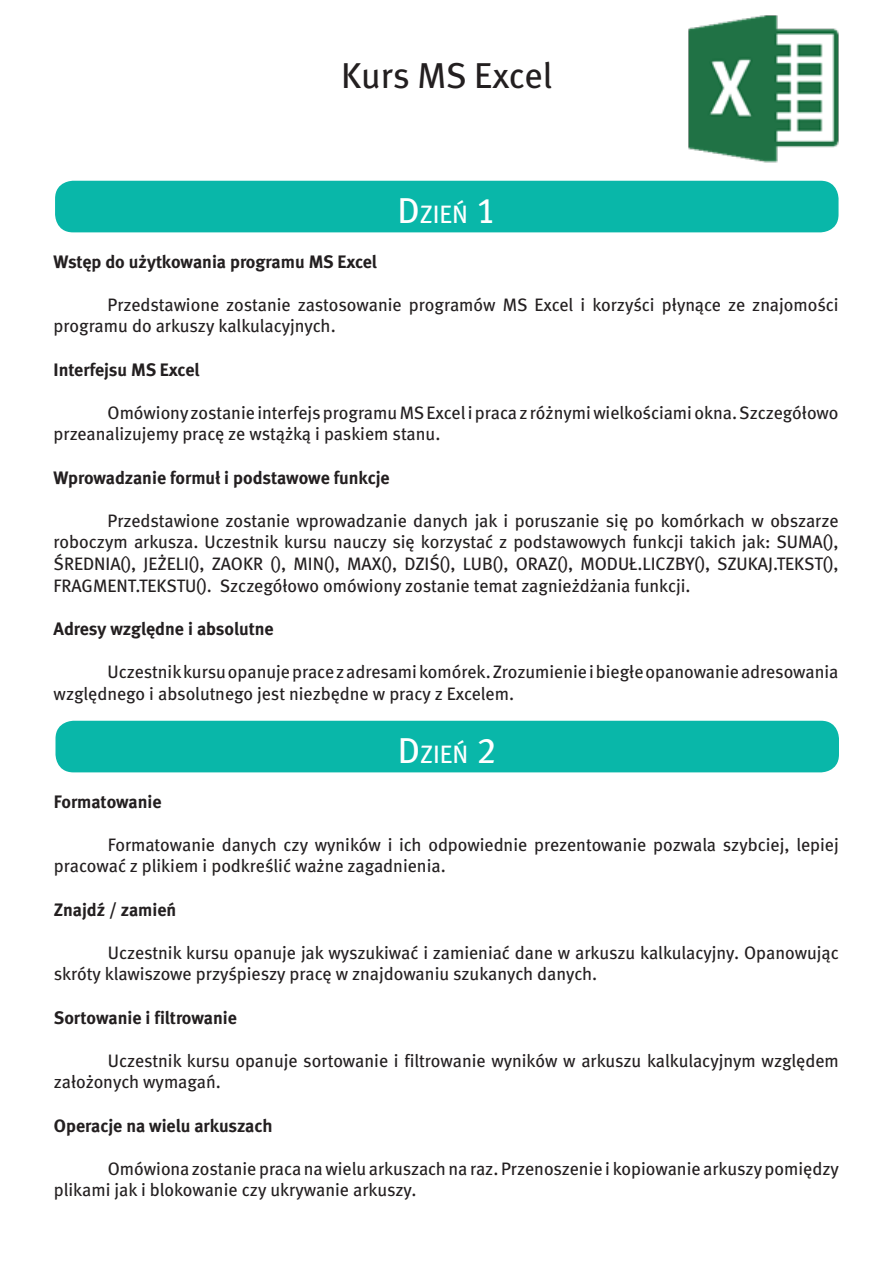
<style>
.page{position:relative;width:893px;height:1263px;background:#fff}
.page>*{position:absolute;margin:0;border:0;box-sizing:border-box;transform-origin:0 0}
.t1{font:36px "Meta Book CELF";letter-spacing:-.01em;color:#231f20}
.t2{font:25.2px "Meta Book CELF";color:#fff}
.t3{font:18px/21.6px "Meta Book CELF";color:#231f20}
.t4{font:18px "Meta Bold CE Lf";color:#231f20}
.s1{font-size:36px}
</style>
<div class="page">
<div style="left:55px;top:181px;width:783px;height:51px;background:#09b7a9;border-radius:18px"></div>
<div style="left:56px;top:721px;width:783px;height:51px;background:#09b7a9;border-radius:18px"></div>
<img style="left:688px;top:15px;width:151px;height:147px">
<p class="t1" style="left:341px;top:53px;width:213px">Kurs MS Excel</p>
<p class="t2" style="left:397px;top:199px;width:100px"><span class="s1">D</span>ZIEŃ <span class="s1">1</span></p>
<p class="t4" style="left:54px;top:250px;width:325px">Wstęp do użytkowania programu MS Excel</p>
<p class="t3" style="left:54px;top:294px;width:786px;text-indent:54px">Przedstawione zostanie zastosowanie programów MS Excel i korzyści płynące ze znajomości programu do arkuszy kalkulacyjnych.</p>
<p class="t4" style="left:54px;top:358px;width:147px">Interfejsu MS Excel</p>
<p class="t3" style="left:54px;top:402px;width:786px;text-indent:54px">Omówiony zostanie interfejs programu MS Excel i praca z różnymi wielkościami okna. Szczegółowo przeanalizujemy pracę ze wstążką i paskiem stanu.</p>
<p class="t4" style="left:54px;top:466px;width:338px">Wprowadzanie formuł i podstawowe funkcje</p>
<p class="t3" style="left:54px;top:510px;width:786px;text-align:justify;text-indent:54px">Przedstawione zostanie wprowadzanie danych jak i poruszanie się po komórkach w obszarze roboczym arkusza. Uczestnik kursu nauczy się korzystać z podstawowych funkcji takich jak: SUMA(), ŚREDNIA(), JEŻELI(), ZAOKR (), MIN(), MAX(), DZIŚ(), LUB(), ORAZ(), MODUŁ.LICZBY(), SZUKAJ.TEKST(), FRAGMENT.TEKSTU(). Szczegółowo omówiony zostanie temat zagnieżdżania funkcji.</p>
<p class="t4" style="left:54px;top:617px;width:222px">Adresy względne i absolutne</p>
<p class="t3" style="left:54px;top:661px;width:786px;text-indent:54px">Uczestnik kursu opanuje prace z adresami komórek. Zrozumienie i biegłe opanowanie adresowania względnego i absolutnego jest niezbędne w pracy z Excelem.</p>
<p class="t2" style="left:398px;top:739px;width:100px"><span class="s1">D</span>ZIEŃ <span class="s1">2</span></p>
<p class="t4" style="left:54px;top:790px;width:109px">Formatowanie</p>
<p class="t3" style="left:54px;top:834px;width:786px;text-indent:54px">Formatowanie danych czy wyników i ich odpowiednie prezentowanie pozwala szybciej, lepiej pracować z plikiem i podkreślić ważne zagadnienia.</p>
<p class="t4" style="left:54px;top:898px;width:124px">Znajdź / zamień</p>
<p class="t3" style="left:54px;top:942px;width:787px;text-indent:54px">Uczestnik kursu opanuje jak wyszukiwać i zamieniać dane w arkuszu kalkulacyjny. Opanowując skróty klawiszowe przyśpieszy pracę w znajdowaniu szukanych danych.</p>
<p class="t4" style="left:54px;top:1006px;width:185px">Sortowanie i filtrowanie</p>
<p class="t3" style="left:54px;top:1050px;width:786px;text-indent:54px">Uczestnik kursu opanuje sortowanie i filtrowanie wyników w arkuszu kalkulacyjnym względem założonych wymagań.</p>
<p class="t4" style="left:54px;top:1114px;width:220px">Operacje na wielu arkuszach</p>
<p class="t3" style="left:54px;top:1158px;width:787px;text-indent:54px">Omówiona zostanie praca na wielu arkuszach na raz. Przenoszenie i kopiowanie arkuszy pomiędzy plikami jak i blokowanie czy ukrywanie arkuszy.</p>
</div>
